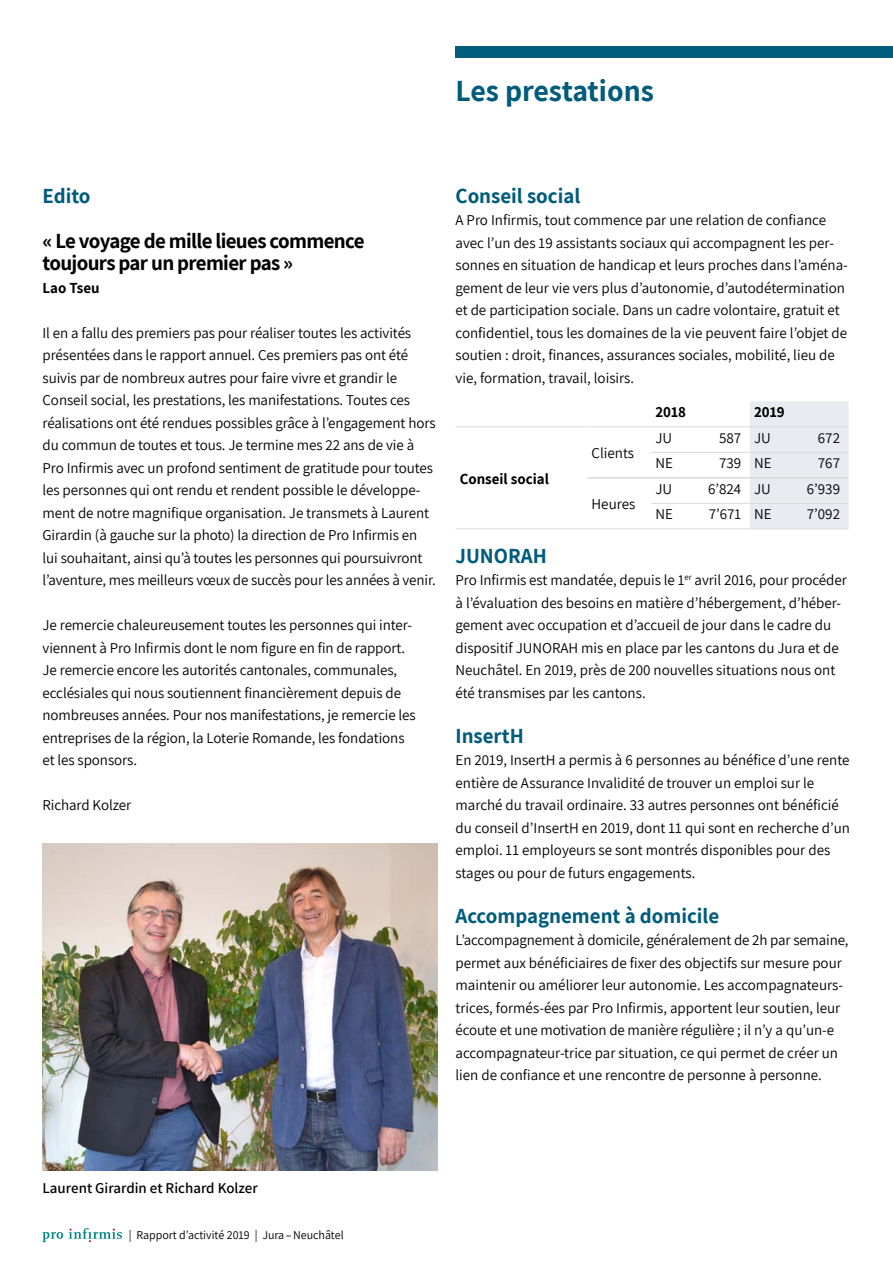
<style>
.page{position:relative;width:893px;height:1263px;background:#fff}
.page>*{position:absolute;margin:0;border:0;box-sizing:border-box;transform-origin:0 0}
.t1{font:700 30px "Assistant";color:#015c7c}
.t2{font:700 21px "Assistant";color:#015c7c}
.t3{font:700 21px/22.5px "Assistant";letter-spacing:-.03em;color:#000}
.t4{font:15px/22.5px "Assistant";letter-spacing:-.005em;color:#000}
.t5{font:600 15px "Assistant";color:#000}
.t6{font:700 15px "Assistant";color:#000}
.t7{font:12px "Assistant";color:#000}
</style>
<div class="page">
<svg style="left:42px;top:1232px;width:21px;height:10px"></svg>
<svg style="left:69px;top:1228px;width:53px;height:14px"></svg>
<div style="left:455px;top:47px;width:438px;height:11px;background:#015c7c"></div>
<div style="left:750px;top:401px;width:99px;height:127px;background:#e9ebf1"></div>
<hr style="left:455px;top:528px;width:132px;height:1px;background:#dadada">
<hr style="left:587px;top:528px;width:64px;height:1px;background:#dadada">
<hr style="left:750px;top:528px;width:99px;height:1px;background:#dadada">
<hr style="left:455px;top:426px;width:132px;height:1px;background:#dadada">
<hr style="left:587px;top:426px;width:64px;height:1px;background:#dadada">
<hr style="left:651px;top:426px;width:99px;height:1px;background:#dadada">
<hr style="left:750px;top:426px;width:99px;height:1px;background:#dadada">
<hr style="left:651px;top:452px;width:99px;height:1px;background:#dadada">
<hr style="left:750px;top:452px;width:99px;height:1px;background:#dadada">
<hr style="left:587px;top:477px;width:64px;height:2px;background:#dadada">
<hr style="left:651px;top:477px;width:99px;height:2px;background:#dadada">
<hr style="left:750px;top:477px;width:99px;height:2px;background:#dadada">
<hr style="left:651px;top:503px;width:99px;height:1px;background:#dadada">
<hr style="left:750px;top:503px;width:99px;height:1px;background:#dadada">
<hr style="left:651px;top:528px;width:99px;height:1px;background:#dadada">
<img style="left:43px;top:844px;width:394px;height:326px">
<h2 class="t1" style="left:455px;top:71px;width:200px">Les prestations</h2>
<h3 class="t2" style="left:43px;top:181px;width:50px">Edito</h3>
<p class="t3" style="left:43px;top:228px;width:323px">« Le voyage de mille lieues commence toujours par un premier pas »</p>
<p class="t6" style="left:43px;top:277px;width:59px">Lao Tseu</p>
<p class="t4" style="left:43px;top:321px;width:395px">Il en a fallu des premiers pas pour réaliser toutes les activités présentées dans le rapport annuel. Ces premiers pas ont été suivis par de nombreux autres pour faire vivre et grandir le Conseil social, les prestations, les manifestations. Toutes ces réalisations ont été rendues possibles grâce à l’engagement hors du commun de toutes et tous. Je termine mes 22 ans de vie à Pro Infirmis avec un profond sentiment de gratitude pour toutes les personnes qui ont rendu et rendent possible le développe&shy;ment de notre magnifique organisation. Je transmets à Laurent Girardin (à gauche sur la photo) la direction de Pro Infirmis en lui souhaitant, ainsi qu’à toutes les personnes qui poursuivront l’aventure, mes meilleurs vœux de succès pour les années à venir.</p>
<p class="t4" style="left:43px;top:613px;width:375px">Je remercie chaleureusement toutes les personnes qui inter&shy;viennent à Pro Infirmis dont le nom figure en fin de rapport.<br>Je remercie encore les autorités cantonales, communales, ecclésiales qui nous soutiennent financièrement depuis de nombreuses années. Pour nos manifestations, je remercie les entreprises de la région, la Loterie Romande, les fondations et les sponsors.</p>
<p class="t4" style="left:43px;top:793px;width:90px">Richard Kolzer</p>
<h3 class="t2" style="left:455px;top:181px;width:126px">Conseil social</h3>
<p class="t4" style="left:455px;top:208px;width:394px">A Pro Infirmis, tout commence par une relation de confiance avec l’un des 19 assistants sociaux qui accompagnent les per&shy;sonnes en situation de handicap et leurs proches dans l’aména&shy;gement de leur vie vers plus d’autonomie, d’autodétermination et de participation sociale. Dans un cadre volontaire, gratuit et confidentiel, tous les domaines de la vie peuvent faire l’objet de soutien : droit, finances, assurances sociales, mobilité, lieu de vie, formation, travail, loisirs.</p>
<p class="t6" style="left:655px;top:401px;width:32px">2018</p>
<p class="t6" style="left:754px;top:401px;width:32px">2019</p>
<p class="t6" style="left:460px;top:468px;width:91px">Conseil social</p>
<p class="t4" style="left:592px;top:441px;width:44px">Clients</p>
<p class="t4" style="left:592px;top:492px;width:45px">Heures</p>
<p class="t4" style="left:655px;top:425px;width:18px">JU</p>
<p class="t4" style="left:719px;top:425px;width:24px">587</p>
<p class="t4" style="left:754px;top:425px;width:18px">JU</p>
<p class="t4" style="left:818px;top:425px;width:24px">672</p>
<p class="t4" style="left:655px;top:451px;width:19px">NE</p>
<p class="t4" style="left:719px;top:451px;width:24px">739</p>
<p class="t4" style="left:754px;top:451px;width:19px">NE</p>
<p class="t4" style="left:818px;top:451px;width:24px">767</p>
<p class="t4" style="left:655px;top:477px;width:18px">JU</p>
<p class="t4" style="left:708px;top:477px;width:35px">6’824</p>
<p class="t4" style="left:754px;top:477px;width:18px">JU</p>
<p class="t4" style="left:807px;top:477px;width:35px">6’939</p>
<p class="t4" style="left:655px;top:502px;width:19px">NE</p>
<p class="t4" style="left:709px;top:502px;width:34px">7’671</p>
<p class="t4" style="left:754px;top:502px;width:19px">NE</p>
<p class="t4" style="left:807px;top:502px;width:35px">7’092</p>
<h3 class="t2" style="left:455px;top:541px;width:93px">JUNORAH</h3>
<p class="t4" style="left:455px;top:568px;width:393px">Pro Infirmis est mandatée, depuis le 1<sup>er</sup> avril 2016, pour procéder à l’évaluation des besoins en matière d’hébergement, d’héber&shy;gement avec occupation et d’accueil de jour dans le cadre du dispositif JUNORAH mis en place par les cantons du Jura et de Neuchâtel. En 2019, près de 200 nouvelles situations nous ont été transmises par les cantons.</p>
<h3 class="t2" style="left:455px;top:721px;width:70px">InsertH</h3>
<p class="t4" style="left:455px;top:748px;width:396px">En 2019, InsertH a permis à 6 personnes au bénéfice d’une rente entière de Assurance Invalidité de trouver un emploi sur le marché du travail ordinaire. 33 autres personnes ont bénéficié du conseil d’InsertH en 2019, dont 11 qui sont en recherche d’un emploi. 11 employeurs se sont montrés disponibles pour des stages ou pour de futurs engagements.</p>
<h3 class="t2" style="left:455px;top:901px;width:265px">Accompagnement à domicile</h3>
<p class="t4" style="left:455px;top:928px;width:395px">L’accompagnement à domicile, généralement de 2h par semaine, permet aux bénéficiaires de fixer des objectifs sur mesure pour maintenir ou améliorer leur autonomie. Les accompagnateurs&shy;trices, formés-ées par Pro Infirmis, apportent leur soutien, leur écoute et une motivation de manière régulière ; il n’y a qu’un-e accompagnateur-trice par situation, ce qui permet de créer un lien de confiance et une rencontre de personne à personne.</p>
<p class="t5" style="left:43px;top:1177px;width:217px">Laurent Girardin et Richard Kolzer</p>
<p class="t7" style="left:129px;top:1226px;width:216px">| Rapport d’activité 2019 | Jura–Neuchâtel</p>
</div>
